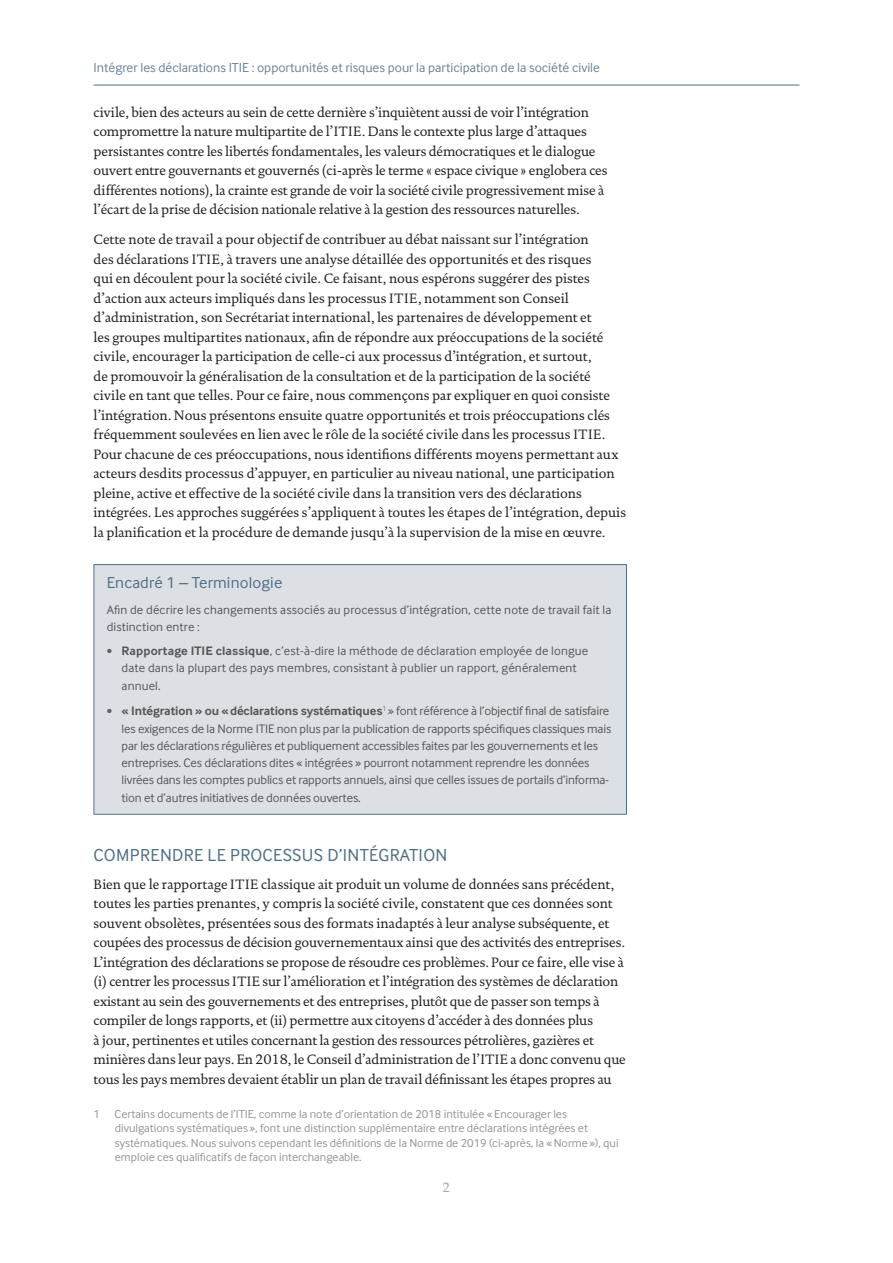
<style>
.page{position:relative;width:893px;height:1263px;background:#fff}
.page>*{position:absolute;margin:0;border:0;box-sizing:border-box;transform-origin:0 0}
.t1{font:18px "Inter Face";letter-spacing:.02em;color:#4f6f85}
.t2{font:16.5px "Inter Face";letter-spacing:.01em;color:#4f6f85}
.t3{font:13.8px/19.5px "DTL Documenta T";letter-spacing:-.005em;color:#231f20}
.t4{font:13.5px "Inter Face";color:#6d8297}
.t5{font:13.5px "DTL Documenta T";color:#a8a9ad}
.t6{font:12.75px/17.2px "Inter Face";letter-spacing:-.01em;color:#57585a}
.t7{font:12.75px/17.2px "Inter Face";letter-spacing:.01em;color:#57585a}
.t8{font:12px/14.2px "Inter Face";color:#939598}
.s1{font-weight:700;font-size:10.5px;color:#636366}
.s2{font-weight:700}
</style>
<div class="page">
<hr style="left:94px;top:85px;width:705px;height:1px;background:#4f6f85">
<div style="left:94px;top:565px;width:532px;height:249px;background:#dce0e5"></div>
<hr style="left:94px;top:564px;width:533px;height:1px;background:#4f6f85">
<hr style="left:94px;top:565px;width:1px;height:249px;background:#4f6f85">
<hr style="left:626px;top:565px;width:1px;height:249px;background:#4f6f85">
<hr style="left:94px;top:814px;width:533px;height:1px;background:#4f6f85">
<p class="t4" style="left:94px;top:60px;width:508px">Intégrer les déclarations ITIE : opportunités et risques pour la participation de la société civile</p>
<p class="t3" style="left:94px;top:102px;width:515px">civile, bien des acteurs au sein de cette dernière s’inquiètent aussi de voir l’intégration compromettre la nature multipartite de l’ITIE. Dans le contexte plus large d’attaques persistantes contre les libertés fondamentales, les valeurs démocratiques et le dialogue ouvert entre gouvernants et gouvernés (ci-après le terme « espace civique » englobera ces différentes notions), la crainte est grande de voir la société civile progressivement mise à l’écart de la prise de décision nationale relative à la gestion des ressources naturelles.</p>
<p class="t3" style="left:94px;top:230px;width:534px">Cette note de travail a pour objectif de contribuer au débat naissant sur l’intégration<br>des déclarations ITIE, à travers une analyse détaillée des opportunités et des risques<br>qui en découlent pour la société civile. Ce faisant, nous espérons suggérer des pistes d’action aux acteurs impliqués dans les processus ITIE, notamment son Conseil d’administration, son Secrétariat international, les partenaires de développement et<br>les groupes multipartites nationaux, afin de répondre aux préoccupations de la société civile, encourager la participation de celle-ci aux processus d’intégration, et surtout,<br>de promouvoir la généralisation de la consultation et de la participation de la société civile en tant que telles. Pour ce faire, nous commençons par expliquer en quoi consiste l’intégration. Nous présentons ensuite quatre opportunités et trois préoccupations clés fréquemment soulevées en lien avec le rôle de la société civile dans les processus ITIE.<br>Pour chacune de ces préoccupations, nous identifions différents moyens permettant aux acteurs desdits processus d’appuyer, en particulier au niveau national, une participation pleine, active et effective de la société civile dans la transition vers des déclarations intégrées. Les approches suggérées s’appliquent à toutes les étapes de l’intégration, depuis la planification et la procédure de demande jusqu’à la supervision de la mise en œuvre.</p>
<p class="t2" style="left:107px;top:573px;width:177px">Encadré 1 – Terminologie</p>
<p class="t7" style="left:107px;top:601px;width:506px">Afin de décrire les changements associés au processus d’intégration, cette note de travail fait la distinction entre :</p>
<p class="t7" style="left:122px;top:642px;width:468px;text-indent:-15px"><span class="s1">•</span> <span class="s2">Rapportage ITIE classique</span>, c’est-à-dire la méthode de déclaration employée de longue date dans la plupart des pays membres, consistant à publier un rapport, généralement annuel.</p>
<p class="t6" style="left:122px;top:702px;width:491px;text-indent:-15px"><span class="s1">•</span> <span class="s2">« Intégration » ou «déclarations systématiques</span><sup>1</sup> » font référence à l’objectif final de satisfaire les exigences de la Norme ITIE non plus par la publication de rapports spécifiques classiques mais par les déclarations régulières et publiquement accessibles faites par les gouvernements et les entreprises. Ces déclarations dites « intégrées » pourront notamment reprendre les données livrées dans les comptes publics et rapports annuels, ainsi que celles issues de portails d’informa&shy;tion et d’autres initiatives de données ouvertes.</p>
<h1 class="t1" style="left:94px;top:844px;width:355px">COMPRENDRE LE PROCESSUS D’INTÉGRATION</h1>
<p class="t3" style="left:94px;top:874px;width:534px">Bien que le rapportage ITIE classique ait produit un volume de données sans précédent, toutes les parties prenantes, y compris la société civile, constatent que ces données sont souvent obsolètes, présentées sous des formats inadaptés à leur analyse subséquente, et coupées des processus de décision gouvernementaux ainsi que des activités des entreprises.<br>L’intégration des déclarations se propose de résoudre ces problèmes. Pour ce faire, elle vise à (i) centrer les processus ITIE sur l’amélioration et l’intégration des systèmes de déclaration existant au sein des gouvernements et des entreprises, plutôt que de passer son temps à compiler de longs rapports, et (ii) permettre aux citoyens d’accéder à des données plus<br>à jour, pertinentes et utiles concernant la gestion des ressources pétrolières, gazières et minières dans leur pays. En 2018, le Conseil d’administration de l’ITIE a donc convenu que tous les pays membres devaient établir un plan de travail définissant les étapes propres au</p>
<p class="t8" style="left:115px;top:1107px;width:505px;text-indent:-21px">1 Certains documents de l’ITIE, comme la note d’orientation de 2018 intitulée «Encourager les divulgations systématiques », font une distinction supplémentaire entre déclarations intégrées et systématiques. Nous suivons cependant les définitions de la Norme de 2019 (ci-après, la «Norme»), qui emploie ces qualificatifs de façon interchangeable.</p>
<p class="t5" style="left:442px;top:1180px;width:10px">2</p>
</div>
